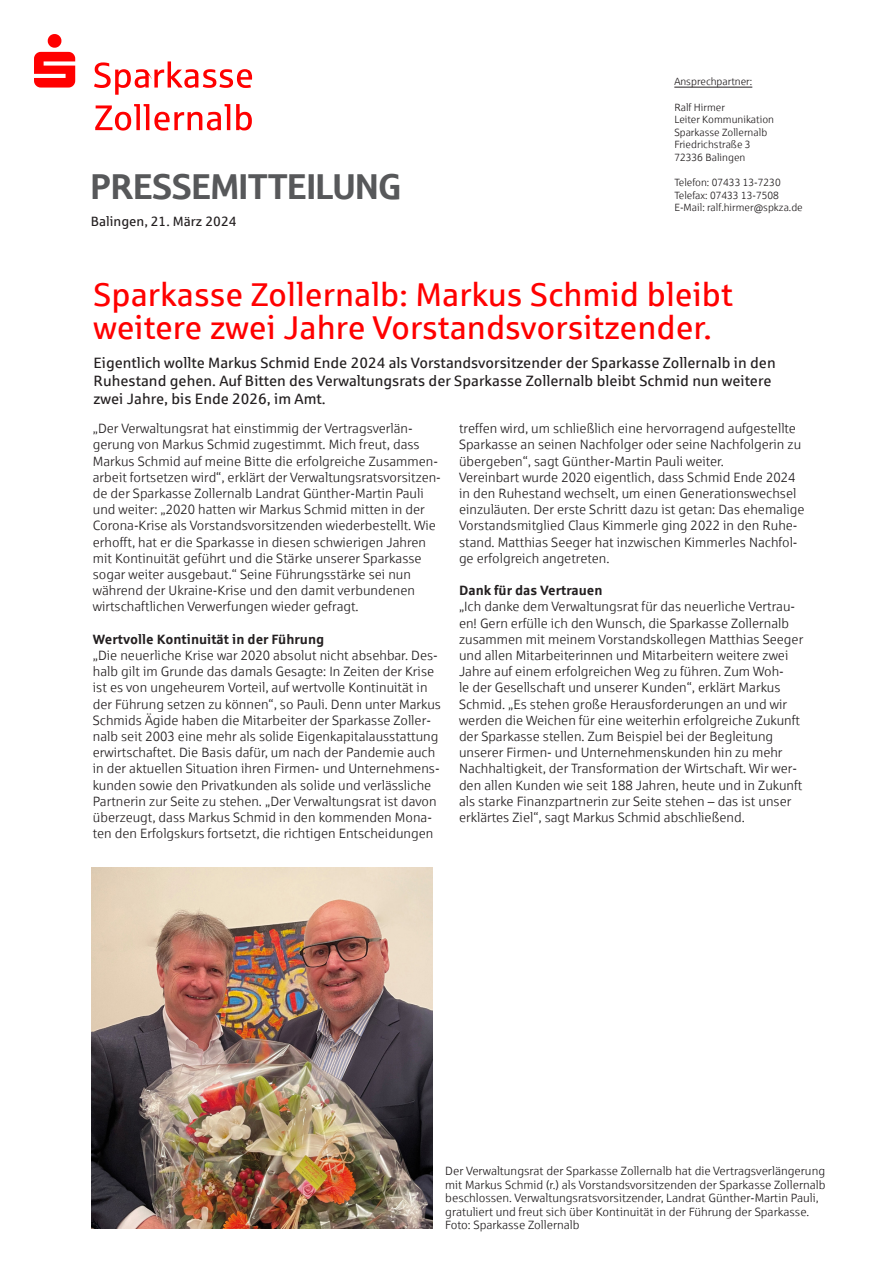
<style>
.page{position:relative;width:893px;height:1263px;background:#fff}
.page>*{position:absolute;margin:0;border:0;box-sizing:border-box;transform-origin:0 0}
.t1{font:36px "Sparkasse Head";color:#57585a}
.t2{font:33px/33px "Sparkasse Rg";color:#f00}
.t3{font:15px/18px "Sparkasse Rg";color:#231f20}
.t4{font:13.5px/16.2px "Sparkasse Lt";color:#231f20}
.t5{font:700 13.5px "Sparkasse Rg";color:#231f20}
.t6{font:13.5px "Sparkasse Rg";color:#231f20}
.t7{font:12px/13.5px "Sparkasse Lt";color:#231f20}
.t8{font:10.5px/12.6px "Sparkasse Lt";color:#231f20}
</style>
<div class="page">
<svg style="left:95px;top:104px;width:157px;height:27px"></svg>
<svg style="left:34px;top:34px;width:218px;height:61px"></svg>
<hr style="left:674px;top:87px;width:78px;height:1px;background:#231f20">
<img style="left:92px;top:867px;width:341px;height:361px">
<h1 class="t1" style="left:91px;top:164px;width:312px">PRESSEMITTEILUNG</h1>
<p class="t6" style="left:91px;top:213px;width:147px">Balingen, 21. März 2024</p>
<p class="t8" style="left:674px;top:75px;width:79px">Ansprechpartner:</p>
<p class="t8" style="left:674px;top:100px;width:101px">Ralf Hirmer<br>Leiter Kommunikation<br>Sparkasse Zollernalb<br>Friedrichstraße 3<br>72336 Balingen</p>
<p class="t8" style="left:674px;top:176px;width:130px">Telefon: 07433 13-7230<br>Telefax: 07433 13-7508<br>E-Mail: ralf.hirmer@spkza.de</p>
<h2 class="t2" style="left:94px;top:277px;width:641px">Sparkasse Zollernalb: Markus Schmid bleibt weitere zwei Jahre Vorstandsvorsitzender.</h2>
<p class="t3" style="left:94px;top:353px;width:684px">Eigentlich wollte Markus Schmid Ende 2024 als Vorstandsvorsitzender der Sparkasse Zollernalb in den<br>Ruhestand gehen. Auf Bitten des Verwaltungsrats der Sparkasse Zollernalb bleibt Schmid nun weitere zwei Jahre, bis Ende 2026, im Amt.</p>
<p class="t4" style="left:93px;top:420px;width:350px">„Der Verwaltungsrat hat einstimmig der Vertragsverlän&shy;gerung von Markus Schmid zugestimmt. Mich freut, dass Markus Schmid auf meine Bitte die erfolgreiche Zusammen&shy;arbeit fortsetzen wird“, erklärt der Verwaltungsratsvorsitzen&shy;de der Sparkasse Zollernalb Landrat Günther-Martin Pauli und weiter: „2020 hatten wir Markus Schmid mitten in der Corona-Krise als Vorstandsvorsitzenden wiederbestellt. Wie erhofft, hat er die Sparkasse in diesen schwierigen Jahren mit Kontinuität geführt und die Stärke unserer Sparkasse sogar weiter ausgebaut.“ Seine Führungsstärke sei nun während der Ukraine-Krise und den damit verbundenen wirtschaftlichen Verwerfungen wieder gefragt.</p>
<p class="t5" style="left:93px;top:630px;width:233px">Wertvolle Kontinuität in der Führung</p>
<p class="t4" style="left:93px;top:647px;width:350px">„Die neuerliche Krise war 2020 absolut nicht absehbar. Des&shy;halb gilt im Grunde das damals Gesagte: In Zeiten der Krise ist es von ungeheurem Vorteil, auf wertvolle Kontinuität in der Führung setzen zu können“, so Pauli. Denn unter Markus Schmids Ägide haben die Mitarbeiter der Sparkasse Zoller&shy;nalb seit 2003 eine mehr als solide Eigenkapitalausstattung erwirtschaftet. Die Basis dafür, um nach der Pandemie auch in der aktuellen Situation ihren Firmen- und Unternehmens&shy;kunden sowie den Privatkunden als solide und verlässliche Partnerin zur Seite zu stehen. „Der Verwaltungsrat ist davon überzeugt, dass Markus Schmid in den kommenden Mona&shy;ten den Erfolgskurs fortsetzt, die richtigen Entscheidungen</p>
<p class="t4" style="left:459px;top:420px;width:347px">treffen wird, um schließlich eine hervorragend aufgestellte Sparkasse an seinen Nachfolger oder seine Nachfolgerin zu übergeben“, sagt Günther-Martin Pauli weiter.<br>Vereinbart wurde 2020 eigentlich, dass Schmid Ende 2024 in den Ruhestand wechselt, um einen Generationswechsel einzuläuten. Der erste Schritt dazu ist getan: Das ehemalige Vorstandsmitglied Claus Kimmerle ging 2022 in den Ruhe&shy;stand. Matthias Seeger hat inzwischen Kimmerles Nachfol&shy;ge erfolgreich angetreten.</p>
<p class="t5" style="left:459px;top:582px;width:145px">Dank für das Vertrauen</p>
<p class="t4" style="left:459px;top:598px;width:346px">„Ich danke dem Verwaltungsrat für das neuerliche Vertrau&shy;en! Gern erfülle ich den Wunsch, die Sparkasse Zollernalb zusammen mit meinem Vorstandskollegen Matthias Seeger und allen Mitarbeiterinnen und Mitarbeitern weitere zwei Jahre auf einem erfolgreichen Weg zu führen. Zum Woh-<br>le der Gesellschaft und unserer Kunden“, erklärt Markus Schmid. „Es stehen große Herausforderungen an und wir werden die Weichen für eine weiterhin erfolgreiche Zukunft der Sparkasse stellen. Zum Beispiel bei der Begleitung unserer Firmen- und Unternehmenskunden hin zu mehr Nachhaltigkeit, der Transformation der Wirtschaft. Wir wer&shy;den allen Kunden wie seit 188 Jahren, heute und in Zukunft als starke Finanzpartnerin zur Seite stehen – das ist unser erklärtes Ziel“, sagt Markus Schmid abschließend.</p>
<p class="t7" style="left:445px;top:1164px;width:382px">Der Verwaltungsrat der Sparkasse Zollernalb hat die Vertragsverlängerung mit Markus Schmid (r.) als Vorstandsvorsitzenden der Sparkasse Zollernalb beschlossen. Verwaltungsratsvorsitzender, Landrat Günther-Martin Pauli, gratuliert und freut sich über Kontinuität in der Führung der Sparkasse.<br>Foto: Sparkasse Zollernalb</p>
</div>
